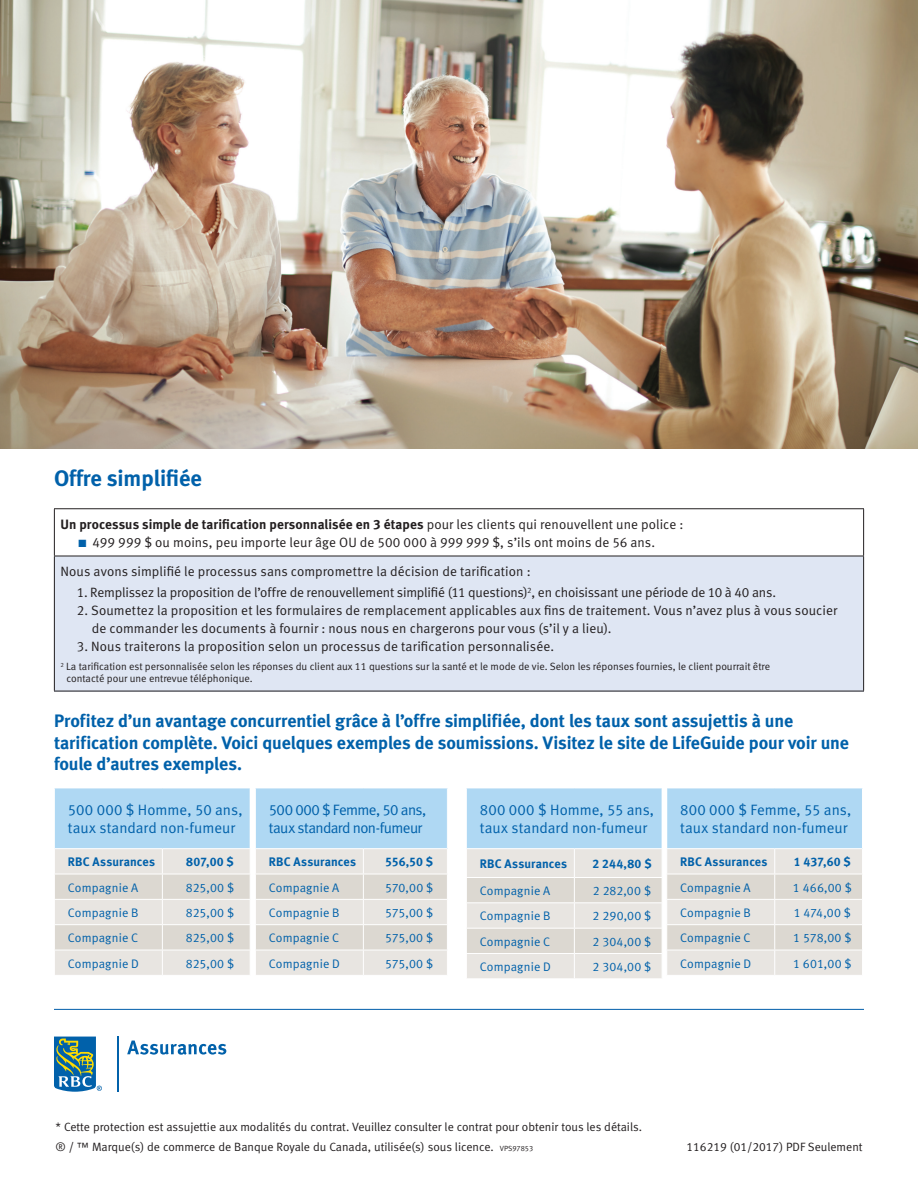
<style>
.page{position:relative;width:918px;height:1188px;background:#fff}
.page>*{position:absolute;margin:0;border:0;box-sizing:border-box;transform-origin:0 0}
.t1{font:22.5px "Meta Bold LF";color:#0161aa}
.t2{font:18px/21.6px "Meta Bold LF";letter-spacing:-.005em;color:#0161aa}
.t3{font:15px/18px "Meta Normal LF";color:#0161aa}
.t4{font:15px/18px "Meta Normal LF";letter-spacing:-.04em;color:#0161aa}
.t5{font:13.5px/29.1px "Meta Normal LF";letter-spacing:.005em;color:#231f20}
.t6{font:13.5px "Meta Bold LF";letter-spacing:.005em;color:#231f20}
.t7{font:12.3px "Meta Normal LF";letter-spacing:.01em;color:#0161aa}
.t8{font:12.3px "Meta Bold LF";letter-spacing:.01em;color:#0161aa}
.t9{font:12px/19.8px "Meta Normal LF";color:#231f20}
.t10{font:10.5px/12px "Meta Normal LF";color:#231f20}
.s1{font-family:"Meta Normal LF"}
.s2{color:#0161aa}
.s3{font-size:7.5px}
</style>
<div class="page">
<div style="left:54px;top:556px;width:810px;height:135px;background:#dfe6f3"></div>
<hr style="left:54px;top:508px;width:810px;height:1px;background:#231f20">
<hr style="left:54px;top:509px;width:1px;height:47px;background:#231f20">
<hr style="left:863px;top:509px;width:1px;height:47px;background:#231f20">
<hr style="left:54px;top:556px;width:810px;height:1px;background:#231f20">
<hr style="left:54px;top:556px;width:1px;height:135px;background:#231f20">
<hr style="left:863px;top:556px;width:1px;height:135px;background:#231f20">
<hr style="left:54px;top:691px;width:810px;height:1px;background:#231f20">
<div style="left:54px;top:788px;width:196px;height:61px;background:#afd8f3"></div>
<hr style="left:54px;top:788px;width:108px;height:1px;background:#fff">
<hr style="left:54px;top:788px;width:1px;height:60px;background:#fff">
<hr style="left:162px;top:788px;width:89px;height:1px;background:#fff">
<hr style="left:54px;top:848px;width:108px;height:1px;background:#fff">
<hr style="left:162px;top:848px;width:89px;height:1px;background:#fff">
<img style="left:0;top:0;width:918px;height:448px">
<div style="left:255px;top:788px;width:192px;height:61px;background:#afd8f3"></div>
<hr style="left:255px;top:788px;width:108px;height:1px;background:#fff">
<hr style="left:255px;top:788px;width:1px;height:60px;background:#fff">
<hr style="left:363px;top:788px;width:85px;height:1px;background:#fff">
<hr style="left:255px;top:848px;width:108px;height:1px;background:#fff">
<hr style="left:363px;top:848px;width:85px;height:1px;background:#fff">
<svg style="left:55px;top:849px;width:392px;height:126px;background:#e4e1dc"></svg>
<div style="left:466px;top:788px;width:196px;height:61px;background:#afd8f3"></div>
<hr style="left:466px;top:788px;width:108px;height:1px;background:#fff">
<hr style="left:466px;top:788px;width:1px;height:60px;background:#fff">
<hr style="left:574px;top:788px;width:88px;height:1px;background:#fff">
<hr style="left:466px;top:848px;width:108px;height:1px;background:#fff">
<hr style="left:574px;top:848px;width:88px;height:1px;background:#fff">
<div style="left:667px;top:788px;width:195px;height:61px;background:#afd8f3"></div>
<hr style="left:666px;top:788px;width:109px;height:1px;background:#fff">
<hr style="left:775px;top:788px;width:88px;height:1px;background:#fff">
<hr style="left:666px;top:848px;width:109px;height:1px;background:#fff">
<hr style="left:775px;top:848px;width:88px;height:1px;background:#fff">
<svg style="left:467px;top:849px;width:395px;height:129px;background:#e4e1dc"></svg>
<hr style="left:666px;top:975px;width:109px;height:1px;background:#fff">
<hr style="left:775px;top:975px;width:88px;height:1px;background:#fff">
<svg style="left:54px;top:1037px;width:48px;height:55px"></svg>
<hr style="left:117px;top:1037px;width:1px;height:55px;background:#0161aa">
<svg style="left:127px;top:1041px;width:99px;height:14px"></svg>
<hr style="left:54px;top:1009px;width:810px;height:1px;background:#015dab">
<h1 class="t1" style="left:54px;top:464px;width:149px">Offre simplifiée</h1>
<p class="t6" style="left:60px;top:516px;width:624px">Un processus simple de tarification personnalisée en 3 étapes <span class="s1">pour les clients qui renouvellent une police :</span></p>
<p class="t5" style="left:60px;top:527px;width:596px;text-indent:18px"><span class="s2">■</span> 499 999 $ ou moins, peu importe leur âge OU de 500 000 à 999 999 $, s’ils ont moins de 56 ans.<br>Nous avons simplifié le processus sans compromettre la décision de tarification :</p>
<p class="t5" style="left:77px;top:578px;width:701px">1. Remplissez la proposition de l’offre de renouvellement simplifié (11 questions)<sup>2</sup>, en choisissant une période de 10 à 40 ans.</p>
<p class="t5" style="left:92px;top:601px;width:747px;line-height:18px;text-indent:-15px">2. Soumettez la proposition et les formulaires de remplacement applicables aux fins de traitement. Vous n’avez plus à vous soucier de commander les documents à fournir : nous nous en chargerons pour vous (s’il y a lieu).</p>
<p class="t5" style="left:77px;top:632px;width:479px">3. Nous traiterons la proposition selon un processus de tarification personnalisée.</p>
<p class="t10" style="left:66px;top:660px;width:705px;text-indent:-6px"><sup>2</sup> La tarification est personnalisée selon les réponses du client aux 11 questions sur la santé et le mode de vie. Selon les réponses fournies, le client pourrait être contacté pour une entrevue téléphonique.</p>
<h2 class="t2" style="left:54px;top:710px;width:797px">Profitez d’un avantage concurrentiel grâce à l’offre simplifiée, dont les taux sont assujettis à une tarification complète. Voici quelques exemples de soumissions. Visitez le site de LifeGuide pour voir une foule d’autres exemples.</h2>
<p class="t3" style="left:68px;top:801px;width:176px">500 000 $ Homme, 50 ans, taux standard non-fumeur</p>
<p class="t8" style="left:68px;top:855px;width:89px">RBC Assurances</p>
<p class="t8" style="left:186px;top:855px;width:49px">807,00 $</p>
<p class="t7" style="left:68px;top:880px;width:72px">Compagnie A</p>
<p class="t7" style="left:186px;top:880px;width:50px">825,00 $</p>
<p class="t7" style="left:68px;top:906px;width:72px">Compagnie B</p>
<p class="t7" style="left:186px;top:906px;width:50px">825,00 $</p>
<p class="t7" style="left:68px;top:931px;width:72px">Compagnie C</p>
<p class="t7" style="left:186px;top:931px;width:50px">825,00 $</p>
<p class="t7" style="left:68px;top:956px;width:73px">Compagnie D</p>
<p class="t7" style="left:186px;top:956px;width:50px">825,00 $</p>
<p class="t4" style="left:269px;top:801px;width:159px">500 000 $ Femme, 50 ans, taux standard non-fumeur</p>
<p class="t8" style="left:269px;top:855px;width:89px">RBC Assurances</p>
<p class="t8" style="left:385px;top:855px;width:50px">556,50 $</p>
<p class="t7" style="left:269px;top:880px;width:72px">Compagnie A</p>
<p class="t7" style="left:385px;top:880px;width:50px">570,00 $</p>
<p class="t7" style="left:269px;top:906px;width:72px">Compagnie B</p>
<p class="t7" style="left:385px;top:906px;width:49px">575,00 $</p>
<p class="t7" style="left:269px;top:931px;width:72px">Compagnie C</p>
<p class="t7" style="left:385px;top:931px;width:49px">575,00 $</p>
<p class="t7" style="left:269px;top:956px;width:73px">Compagnie D</p>
<p class="t7" style="left:385px;top:956px;width:49px">575,00 $</p>
<p class="t3" style="left:480px;top:801px;width:176px">800 000 $ Homme, 55 ans, taux standard non-fumeur</p>
<p class="t8" style="left:480px;top:856px;width:89px">RBC Assurances</p>
<p class="t8" style="left:592px;top:856px;width:61px">2 244,80 $</p>
<p class="t7" style="left:480px;top:884px;width:72px">Compagnie A</p>
<p class="t7" style="left:593px;top:884px;width:60px">2 282,00 $</p>
<p class="t7" style="left:480px;top:909px;width:72px">Compagnie B</p>
<p class="t7" style="left:593px;top:909px;width:60px">2 290,00 $</p>
<p class="t7" style="left:480px;top:934px;width:72px">Compagnie C</p>
<p class="t7" style="left:593px;top:934px;width:60px">2 304,00 $</p>
<p class="t7" style="left:480px;top:960px;width:73px">Compagnie D</p>
<p class="t7" style="left:593px;top:960px;width:60px">2 304,00 $</p>
<p class="t3" style="left:680px;top:801px;width:173px">800 000 $ Femme, 55 ans, taux standard non-fumeur</p>
<p class="t8" style="left:680px;top:855px;width:89px">RBC Assurances</p>
<p class="t8" style="left:794px;top:855px;width:59px">1 437,60 $</p>
<p class="t7" style="left:680px;top:880px;width:72px">Compagnie A</p>
<p class="t7" style="left:793px;top:880px;width:60px">1 466,00 $</p>
<p class="t7" style="left:680px;top:906px;width:72px">Compagnie B</p>
<p class="t7" style="left:794px;top:906px;width:59px">1 474,00 $</p>
<p class="t7" style="left:680px;top:931px;width:72px">Compagnie C</p>
<p class="t7" style="left:793px;top:931px;width:60px">1 578,00 $</p>
<p class="t7" style="left:680px;top:956px;width:73px">Compagnie D</p>
<p class="t7" style="left:793px;top:956px;width:60px">1 601,00 $</p>
<p class="t9" style="left:56px;top:1117px;width:588px">* Cette protection est assujettie aux modalités du contrat. Veuillez consulter le contrat pour obtenir tous les détails. ® / ™ Marque(s) de commerce de Banque Royale du Canada, utilisée(s) sous licence. <span class="s3">VPS97853</span></p>
<p class="t9" style="left:687px;top:1136px;width:178px">116219 (01/2017) PDF Seulement</p>
</div>
